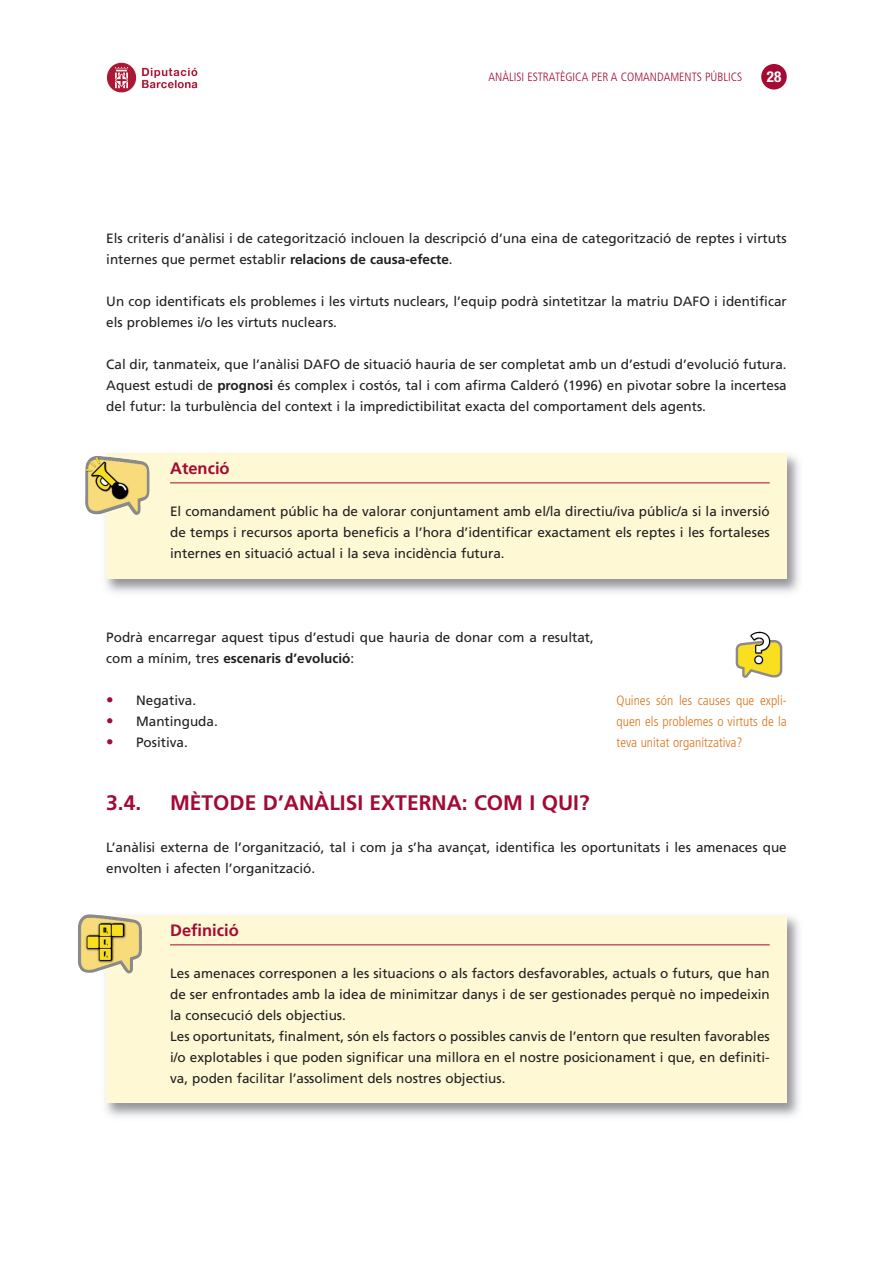
<style>
.page{position:relative;width:893px;height:1263px;background:#fff}
.page>*{position:absolute;margin:0;border:0;box-sizing:border-box;transform-origin:0 0}
.t1{font:700 21px "Frutiger LT Std";color:#a30a34}
.t2{font:700 16.5px "Frutiger LT Std";color:#a30a34}
.t3{font:700 condensed 15px "Helvetica Neue";color:#fff}
.t4{font:13.5px/21px "Frutiger LT Std";color:#231f20}
.t5{font:300 condensed 13.5px/21px "Frutiger LT Std";color:#dc751b;text-align:justify}
.t6{font:300 condensed 12px "Frutiger";color:#a30a34}
.s1{font-weight:700}
.s2{font-size:15px;color:#a30a34}
</style>
<div class="page">
<img style="left:105px;top:916px;width:694px;height:201px">
<div style="left:106px;top:916px;width:681px;height:187px;background:#fef8d5"></div>
<img style="left:78px;top:914px;width:64px;height:60px">
<img style="left:105px;top:453px;width:694px;height:140px">
<div style="left:106px;top:454px;width:681px;height:125px;background:#fef8d5"></div>
<img style="left:85px;top:456px;width:64px;height:60px">
<hr style="left:170px;top:483px;width:600px;height:1px;background:#a30a34">
<hr style="left:170px;top:945px;width:600px;height:1px;background:#a30a34">
<img style="left:106px;top:62px;width:92px;height:31px">
<div style="left:761px;top:64px;width:26px;height:26px;background:#a30a34;border-radius:50%"></div>
<img style="left:735px;top:631px;width:48px;height:47px">
<p class="t6" style="left:489px;top:72px;width:255px">ANÀLISI ESTRATÈGICA PER A COMANDAMENTS PÚBLICS</p>
<p class="t3" style="left:767px;top:68px;width:16px">28</p>
<p class="t4" style="left:106px;top:229px;width:682px">Els criteris d’anàlisi i de categorització inclouen la descripció d’una eina de categorització de reptes i virtuts internes que permet establir <span class="s1">relacions de causa-efecte</span>.</p>
<p class="t4" style="left:106px;top:292px;width:682px">Un cop identificats els problemes i les virtuts nuclears, l’equip podrà sintetitzar la matriu DAFO i identificar els problemes i/o les virtuts nuclears.</p>
<p class="t4" style="left:106px;top:355px;width:682px;text-align:justify">Cal dir, tanmateix, que l’anàlisi DAFO de situació hauria de ser completat amb un d’estudi d’evolució futura.<br>Aquest estudi de <span class="s1">prognosi</span> és complex i costós, tal i com afirma Calderó (1996) en pivotar sobre la incertesa del futur: la turbulència del context i la impredictibilitat exacta del comportament dels agents.</p>
<p class="t2" style="left:170px;top:462px;width:61px">Atenció</p>
<p class="t4" style="left:170px;top:502px;width:601px;text-align:justify">El comandament públic ha de valorar conjuntament amb el/la directiu/iva públic/a si la inversió de temps i recursos aporta beneficis a l’hora d’identificar exactament els reptes i les fortaleses internes en situació actual i la seva incidència futura.</p>
<p class="t4" style="left:106px;top:628px;width:489px">Podrà encarregar aquest tipus d’estudi que hauria de donar com a resultat, com a mínim, tres <span class="s1">escenaris d’evolució</span>:</p>
<p class="t4" style="left:106px;top:691px;width:91px"><span class="s2">•</span> Negativa.</p>
<p class="t4" style="left:106px;top:712px;width:113px"><span class="s2">•</span> Mantinguda.</p>
<p class="t4" style="left:106px;top:733px;width:83px"><span class="s2">•</span> Positiva.</p>
<p class="t5" style="left:617px;top:691px;width:172px">Quines són les causes que expli&shy;quen els problemes o virtuts de la teva unitat organitzativa?</p>
<h1 class="t1" style="left:106px;top:794px;width:37px">3.4.</h1>
<h1 class="t1" style="left:170px;top:794px;width:421px">MÈTODE D’ANÀLISI EXTERNA: COM I QUI?</h1>
<p class="t4" style="left:106px;top:838px;width:682px">L’anàlisi externa de l’organització, tal i com ja s’ha avançat, identifica les oportunitats i les amenaces que envolten i afecten l’organització.</p>
<p class="t2" style="left:170px;top:924px;width:70px">Definició</p>
<p class="t4" style="left:170px;top:964px;width:601px">Les amenaces corresponen a les situacions o als factors desfavorables, actuals o futurs, que han de ser enfrontades amb la idea de minimitzar danys i de ser gestionades perquè no impedeixin la consecució dels objectius.<br>Les oportunitats, finalment, són els factors o possibles canvis de l’entorn que resulten favorables i/o explotables i que poden significar una millora en el nostre posicionament i que, en definiti&shy;va, poden facilitar l’assoliment dels nostres objectius.</p>
</div>
